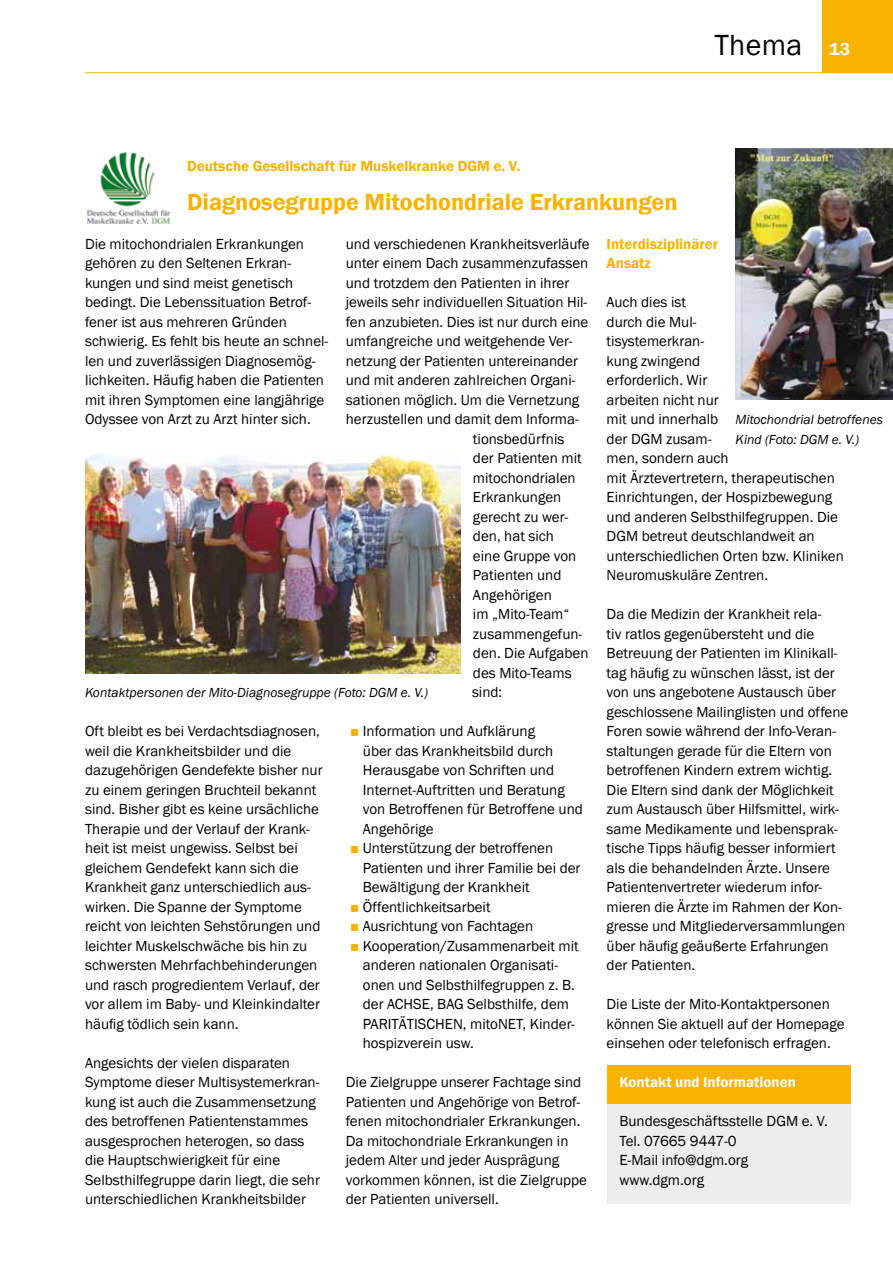
<style>
.page{position:relative;width:893px;height:1263px;background:#fff}
.page>*{position:absolute;margin:0;border:0;box-sizing:border-box;transform-origin:0 0}
.t1{font:30px "Franklin Gothic";letter-spacing:.01em;color:#000}
.t2{font:600 24px "Franklin Gothic";color:#f9b200}
.t3{font:15px/19.5px "Franklin Gothic";color:#000}
.t4{font:600 15px/19.5px "Franklin Gothic";color:#f9b200}
.t5{font:600 15px "Franklin Gothic";color:#fff}
.t6{font:italic 13.5px/19.5px "Franklin Gothic";color:#000}
.s1{font-weight:600;font-size:18px;color:#fff}
.s2{color:#f9b200}
</style>
<div class="page">
<div style="left:822px;top:0;width:71px;height:73px;background:#f9b200"></div>
<hr style="left:85px;top:72px;width:808px;height:1px;background:#f9b200">
<div style="left:607px;top:1091px;width:243px;height:112px;background:#eceded"></div>
<div style="left:607px;top:1065px;width:243px;height:39px;background:#f9b200"></div>
<img style="left:736px;top:149px;width:157px;height:250px">
<img style="left:85px;top:454px;width:375px;height:219px">
<img style="left:87px;top:152px;width:84px;height:72px">
<h1 class="t1" style="left:714px;top:26px;width:138px">Thema <span class="s1">13</span></h1>
<p class="t4" style="left:187px;top:156px;width:335px">Deutsche Gesellschaft für Muskelkranke DGM e. V.</p>
<h2 class="t2" style="left:187px;top:187px;width:492px">Diagnosegruppe Mitochondriale Erkrankungen</h2>
<p class="t3" style="left:85px;top:234px;width:245px">Die mitochondrialen Erkrankungen gehören zu den Seltenen Erkran&shy;kungen und sind meist genetisch bedingt. Die Lebenssituation Betrof&shy;fener ist aus mehreren Gründen schwierig. Es fehlt bis heute an schnel&shy;len und zuverlässigen Diagnosemög&shy;lichkeiten. Häufig haben die Patienten mit ihren Symptomen eine langjährige Odyssee von Arzt zu Arzt hinter sich.</p>
<p class="t4" style="left:607px;top:234px;width:113px">Interdisziplinärer<br>Ansatz</p>
<p class="t3" style="left:607px;top:293px;width:239px">Auch dies ist<br>durch die Mul-<br>tisystemerkran-<br>kung zwingend<br>erforderlich. Wir<br>arbeiten nicht nur<br>mit und innerhalb<br>der DGM zusam-<br>men, sondern auch<br>mit Ärztevertretern, therapeutischen<br>Einrichtungen, der Hospizbewegung und anderen Selbsthilfegruppen. Die<br>DGM betreut deutschlandweit an unterschiedlichen Orten bzw. Kliniken<br>Neuromuskuläre Zentren.</p>
<p class="t3" style="left:607px;top:605px;width:243px">Da die Medizin der Krankheit rela-<br>tiv ratlos gegenübersteht und die Betreuung der Patienten im Klinikall&shy;tag häufig zu wünschen lässt, ist der von uns angebotene Austausch über geschlossene Mailinglisten und offene Foren sowie während der Info-Veran&shy;staltungen gerade für die Eltern von betroffenen Kindern extrem wichtig.<br>Die Eltern sind dank der Möglichkeit zum Austausch über Hilfsmittel, wirk&shy;same Medikamente und lebensprak&shy;tische Tipps häufig besser informiert als die behandelnden Ärzte. Unsere Patientenvertreter wiederum infor&shy;mieren die Ärzte im Rahmen der Kon&shy;gresse und Mitgliederversammlungen über häufig geäußerte Erfahrungen der Patienten.</p>
<p class="t3" style="left:607px;top:995px;width:239px">Die Liste der Mito-Kontaktpersonen können Sie aktuell auf der Homepage einsehen oder telefonisch erfragen.</p>
<p class="t3" style="left:346px;top:234px;width:245px">und verschiedenen Krankheitsverläufe</p>
<p class="t3" style="left:346px;top:254px;width:244px">unter einem Dach zusammenzufassen</p>
<p class="t3" style="left:346px;top:273px;width:225px">und trotzdem den Patienten in ihrer</p>
<p class="t3" style="left:346px;top:293px;width:243px">jeweils sehr individuellen Situation Hil-</p>
<p class="t3" style="left:346px;top:312px;width:244px">fen anzubieten. Dies ist nur durch eine</p>
<p class="t3" style="left:346px;top:332px;width:228px">umfangreiche und weitgehende Ver-</p>
<p class="t3" style="left:346px;top:351px;width:234px">netzung der Patienten untereinander</p>
<p class="t3" style="left:346px;top:371px;width:231px">und mit anderen zahlreichen Organi-</p>
<p class="t3" style="left:346px;top:390px;width:235px">sationen möglich. Um die Vernetzung</p>
<p class="t3" style="left:346px;top:410px;width:234px">herzustellen und damit dem Informa-</p>
<p class="t3" style="left:473px;top:429px;width:93px">tionsbedürfnis</p>
<p class="t3" style="left:473px;top:449px;width:110px">der Patienten mit</p>
<p class="t3" style="left:473px;top:468px;width:104px">mitochondrialen</p>
<p class="t3" style="left:473px;top:488px;width:90px">Erkrankungen</p>
<p class="t3" style="left:473px;top:507px;width:97px">gerecht zu wer-</p>
<p class="t3" style="left:473px;top:527px;width:83px">den, hat sich</p>
<p class="t3" style="left:473px;top:546px;width:105px">eine Gruppe von</p>
<p class="t3" style="left:473px;top:566px;width:90px">Patienten und</p>
<p class="t3" style="left:473px;top:585px;width:80px">Angehörigen</p>
<p class="t3" style="left:473px;top:605px;width:98px">im „Mito-Team“</p>
<p class="t3" style="left:473px;top:624px;width:111px">zusammengefun-</p>
<p class="t3" style="left:473px;top:644px;width:117px">den. Die Aufgaben</p>
<p class="t3" style="left:473px;top:663px;width:100px">des Mito-Teams</p>
<p class="t3" style="left:472px;top:683px;width:32px">sind:</p>
<p class="t3" style="left:363px;top:722px;width:221px;text-indent:-13px"><span class="s2">■</span> Information und Aufklärung<br>über das Krankheitsbild durch<br>Herausgabe von Schriften und<br>Internet-Auftritten und Beratung von Betroffenen für Betroffene und<br>Angehörige</p>
<p class="t3" style="left:363px;top:839px;width:219px;text-indent:-13px"><span class="s2">■</span> Unterstützung der betroffenen<br>Patienten und ihrer Familie bei der<br>Bewältigung der Krankheit</p>
<p class="t3" style="left:350px;top:897px;width:142px"><span class="s2">■</span> Öffentlichkeitsarbeit</p>
<p class="t3" style="left:350px;top:917px;width:185px"><span class="s2">■</span> Ausrichtung von Fachtagen</p>
<p class="t3" style="left:363px;top:936px;width:217px;text-indent:-13px"><span class="s2">■</span> Kooperation/Zusammenarbeit mit anderen nationalen Organisati&shy;onen und Selbsthilfegruppen z. B. der ACHSE, BAG Selbsthilfe, dem<br>PARITÄTISCHEN, mitoNET, Kinder&shy;hospizverein usw.</p>
<p class="t3" style="left:346px;top:1073px;width:243px">Die Zielgruppe unserer Fachtage sind Patienten und Angehörige von Betrof&shy;fenen mitochondrialer Erkrankungen.<br>Da mitochondriale Erkrankungen in jedem Alter und jeder Ausprägung vorkommen können, ist die Zielgruppe der Patienten universell.</p>
<p class="t6" style="left:736px;top:410px;width:149px">Mitochondrial betroffenes<br>Kind (Foto: DGM e. V.)</p>
<p class="t6" style="left:85px;top:683px;width:345px">Kontaktpersonen der Mito-Diagnosegruppe (Foto: DGM e. V.)</p>
<p class="t3" style="left:85px;top:722px;width:239px">Oft bleibt es bei Verdachtsdiagnosen, weil die Krankheitsbilder und die dazugehörigen Gendefekte bisher nur zu einem geringen Bruchteil bekannt sind. Bisher gibt es keine ursächliche Therapie und der Verlauf der Krank&shy;heit ist meist ungewiss. Selbst bei gleichem Gendefekt kann sich die Krankheit ganz unterschiedlich aus&shy;wirken. Die Spanne der Symptome reicht von leichten Sehstörungen und leichter Muskelschwäche bis hin zu schwersten Mehrfachbehinderungen und rasch progredientem Verlauf, der vor allem im Baby- und Kleinkindalter häufig tödlich sein kann.</p>
<p class="t3" style="left:85px;top:1053px;width:236px">Angesichts der vielen disparaten Symptome dieser Multisystemerkran&shy;kung ist auch die Zusammensetzung des betroffenen Patientenstammes ausgesprochen heterogen, so dass die Hauptschwierigkeit für eine Selbsthilfegruppe darin liegt, die sehr unterschiedlichen Krankheitsbilder</p>
<p class="t5" style="left:619px;top:1073px;width:178px">Kontakt und Informationen</p>
<p class="t3" style="left:619px;top:1112px;width:210px">Bundesgeschäftsstelle DGM e. V.<br>Tel. 07665 9447-0<br>E-Mail info@dgm.org www.dgm.org</p>
</div>
